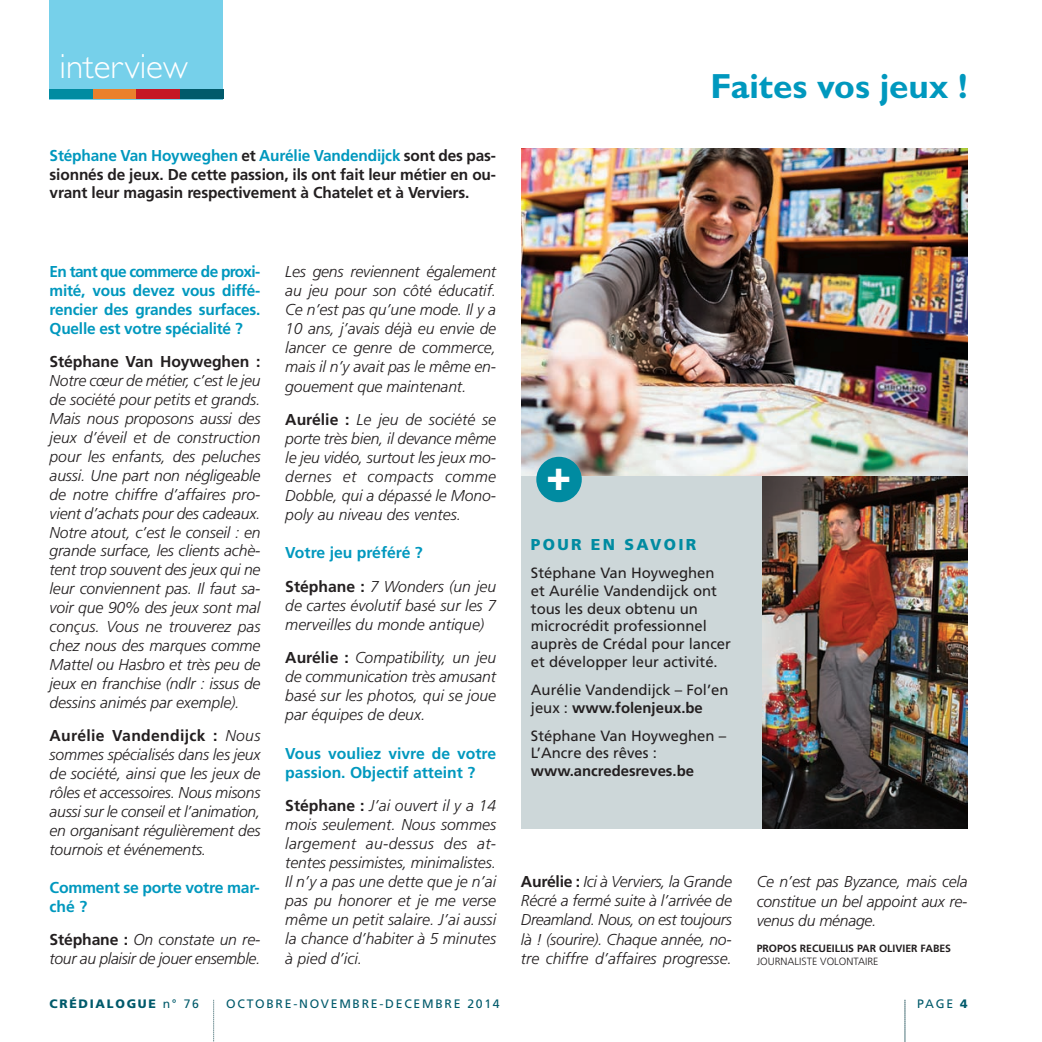
<style>
.page{position:relative;width:1042px;height:1042px;background:#fff}
.page>*{position:absolute;margin:0;border:0;box-sizing:border-box;transform-origin:0 0}
.t1{font:900 42px "Frutiger LT Std";color:#fff}
.t2{font:700 35px "Gill Sans Std";color:#0098be}
.t3{font:300 35px "Gill Sans Std";color:#fff}
.t4{font:italic 300 15.75px/19.1px "Frutiger LT Std";letter-spacing:-.01em;color:#231f20;text-align:justify}
.t5{font:700 15.75px/18.9px "Frutiger LT Std";letter-spacing:-.015em;color:#0098be}
.t6{font:700 15.75px/18.9px "Frutiger LT Std";letter-spacing:-.01em;color:#231f20;text-align:justify}
.t7{font:900 15.75px "Frutiger LT Std";letter-spacing:.145em;color:#008ba1}
.t8{font:14.88px/17.8px "Frutiger LT Std";color:#231f20}
.t9{font:700 14.88px "Frutiger LT Std";color:#231f20}
.t10{font:12.25px "Frutiger";letter-spacing:.14em;color:#005a6b}
.t11{font:900 12.25px "Frutiger LT Std";letter-spacing:.14em;color:#005a6b}
.t12{font:700 10.5px "Frutiger LT Std";color:#231f20}
.t13{font:300 10.5px "Frutiger LT Std";color:#231f20}
.s1{color:#0098be}
.s2{font-weight:700;font-style:normal}
.s3{color:#231f20}
.s4{font-weight:300;font-style:italic;color:#231f20}
.s5{font-weight:700}
.s6{font-family:"Frutiger";font-weight:400}
.s7{font-family:"Frutiger LT Std";font-weight:900}
</style>
<div class="page">
<img style="left:521px;top:149px;width:446px;height:327px">
<svg style="left:213px;top:1000px;width:1px;height:42px"></svg>
<svg style="left:904px;top:1000px;width:1px;height:42px"></svg>
<div style="left:50px;top:0;width:173px;height:99px;background:#76d0ea"></div>
<div style="left:50px;top:89px;width:43px;height:10px;background:#008ba1"></div>
<div style="left:93px;top:89px;width:44px;height:10px;background:#ea802c"></div>
<div style="left:137px;top:89px;width:43px;height:10px;background:#c51823"></div>
<div style="left:180px;top:89px;width:43px;height:10px;background:#005a6b"></div>
<div style="left:521px;top:476px;width:285px;height:352px;background:#cdd7d9"></div>
<div style="left:536px;top:457px;width:46px;height:45px;background:#008ba1;border-radius:50%"></div>
<img style="left:763px;top:476px;width:204px;height:352px">
<h2 class="t3" style="left:60px;top:55px;width:130px">interview</h2>
<p class="t6" style="left:50px;top:147px;width:448px"><span class="s1">Stéphane Van Hoyweghen</span> et <span class="s1">Aurélie Vandendijck</span> sont des pas&shy;sionnés de jeux. De cette passion, ils ont fait leur métier en ou&shy;vrant leur magasin respectivement à Chatelet et à Verviers.</p>
<h2 class="t2" style="left:710px;top:74px;width:259px">Faites vos jeux !</h2>
<p class="t5" style="left:50px;top:263px;width:212px;text-align:justify">En tant que commerce de proxi&shy;mité, vous devez vous diffé&shy;rencier des grandes surfaces.<br>Quelle est votre spécialité ?</p>
<p class="t6" style="left:50px;top:353px;width:212px">Stéphane Van Hoyweghen :</p>
<p class="t4" style="left:50px;top:372px;width:212px">Notre cœur de métier, c’est le jeu de société pour petits et grands.<br>Mais nous proposons aussi des jeux d’éveil et de construction pour les enfants, des peluches aussi. Une part non négligeable de notre chiffre d’affaires pro&shy;vient d’achats pour des cadeaux.<br>Notre atout, c’est le conseil : en grande surface, les clients achè&shy;tent trop souvent des jeux qui ne leur conviennent pas. Il faut sa&shy;voir que 90% des jeux sont mal conçus. Vous ne trouverez pas chez nous des marques comme Mattel ou Hasbro et très peu de jeux en franchise (ndlr : issus de dessins animés par exemple).</p>
<p class="t4" style="left:50px;top:727px;width:212px"><span class="s2">Aurélie Vandendijck :</span> Nous sommes spécialisés dans les jeux de société, ainsi que les jeux de rôles et accessoires. Nous misons aussi sur le conseil et l’animation, en organisant régulièrement des tournois et événements.</p>
<p class="t5" style="left:50px;top:879px;width:211px">Comment se porte votre mar&shy;ché ?</p>
<p class="t4" style="left:50px;top:931px;width:212px"><span class="s2">Stéphane :</span> On constate un re&shy;tour au plaisir de jouer ensemble.</p>
<p class="t4" style="left:285px;top:263px;width:212px">Les gens reviennent également au jeu pour son côté éducatif.<br>Ce n’est pas qu’une mode. Il y a 10 ans, j’avais déjà eu envie de lancer ce genre de commerce, mais il n’y avait pas le même en&shy;gouement que maintenant.</p>
<p class="t4" style="left:285px;top:411px;width:212px"><span class="s2">Aurélie :</span> Le jeu de société se porte très bien, il devance même le jeu vidéo, surtout les jeux mo&shy;dernes et compacts comme Dobble, qui a dépassé le Mono&shy;poly au niveau des ventes.</p>
<p class="t5" style="left:285px;top:537px;width:212px;line-height:33.2px">Votre jeu préféré ?<br><span class="s3">Stéphane :</span> <span class="s4">7 Wonders (un jeu</span></p>
<p class="t4" style="left:285px;top:597px;width:212px">de cartes évolutif basé sur les 7 merveilles du monde antique)</p>
<p class="t4" style="left:285px;top:649px;width:212px"><span class="s2">Aurélie :</span> Compatibility, un jeu de communication très amusant basé sur les photos, qui se joue par équipes de deux.</p>
<p class="t5" style="left:285px;top:745px;width:212px">Vous vouliez vivre de votre passion. Objectif atteint ?</p>
<p class="t4" style="left:285px;top:797px;width:212px"><span class="s2">Stéphane :</span> J’ai ouvert il y a 14 mois seulement. Nous sommes largement au-dessus des at&shy;tentes pessimistes, minimalistes.<br>Il n’y a pas une dette que je n’ai pas pu honorer et je me verse même un petit salaire. J’ai aussi la chance d’habiter à 5 minutes à pied d’ici.</p>
<h1 class="t1" style="left:546px;top:458px;width:27px">+</h1>
<p class="t7" style="left:531px;top:538px;width:167px">POUR EN SAVOIR</p>
<p class="t8" style="left:531px;top:565px;width:202px">Stéphane Van Hoyweghen et Aurélie Vandendijck ont tous les deux obtenu un microcrédit professionnel auprès de Crédal pour lancer et développer leur activité.</p>
<p class="t8" style="left:531px;top:682px;width:199px">Aurélie Vandendijck – Fol’en jeux : <span class="s5">www.folenjeux.be</span></p>
<p class="t8" style="left:531px;top:728px;width:197px">Stéphane Van Hoyweghen –<br>L’Ancre des rêves :</p>
<p class="t9" style="left:531px;top:765px;width:165px">www.ancredesreves.be</p>
<p class="t4" style="left:521px;top:873px;width:212px"><span class="s2">Aurélie :</span> Ici à Verviers, la Grande Récré a fermé suite à l’arrivée de Dreamland. Nous, on est toujours là ! (sourire). Chaque année, no&shy;tre chiffre d’affaires progresse.</p>
<p class="t4" style="left:757px;top:873px;width:212px">Ce n’est pas Byzance, mais cela constitue un bel appoint aux re&shy;venus du ménage.</p>
<p class="t12" style="left:756px;top:944px;width:196px">PROPOS RECUEILLIS PAR OLIVIER FABES</p>
<p class="t13" style="left:756px;top:957px;width:123px">JOURNALISTE VOLONTAIRE</p>
<p class="t11" style="left:50px;top:998px;width:151px">CRÉDIALOGUE <span class="s6">n° 76</span></p>
<p class="t10" style="left:226px;top:998px;width:275px">OCTOBRE-NOVEMBRE-DECEMBRE 2014</p>
<p class="t10" style="left:917px;top:998px;width:52px">PAGE <span class="s7">4</span></p>
</div>
